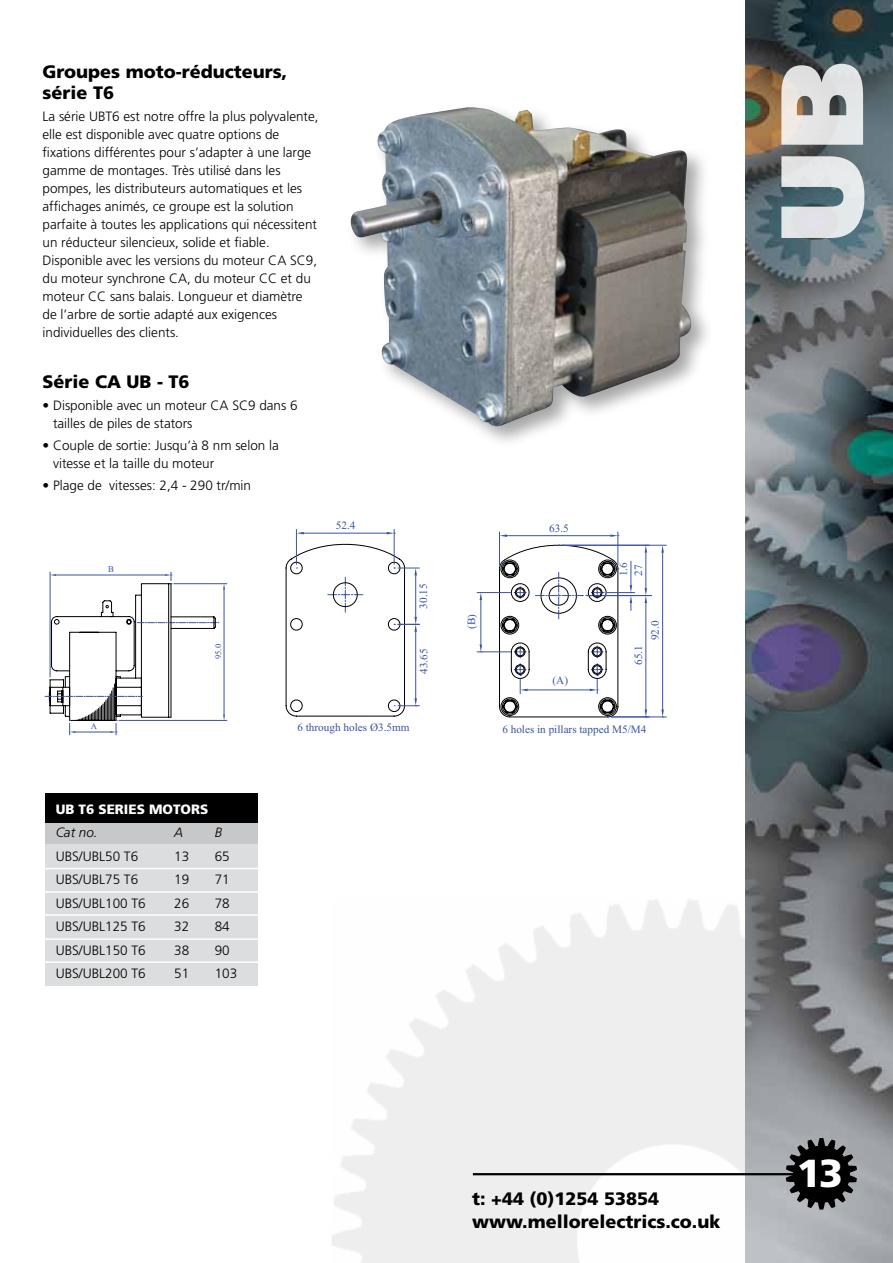
<style>
.page{position:relative;width:893px;height:1263px;background:#fff}
.page>*{position:absolute;margin:0;border:0;box-sizing:border-box;transform-origin:0 0}
.t1{font:900 117px "Frutiger";color:#fff}
.t2{font:900 39px "Frutiger";color:#fff}
.t3{font:900 18px/22.6px "Frutiger";color:#000}
.t4{font:300 13.5px/18px "Frutiger";color:#000}
.t5{font:900 13.5px "Frutiger";color:#fff}
.t6{font:italic 300 13.5px "Frutiger";color:#000}
.t7{font:11.25px/14.9px "Times New Roman";color:#3953a4}
.t8{font:8.7px "Times New Roman";color:#3953a4}
</style>
<div class="page">
<img style="left:745px;top:0;width:148px;height:1263px">
<hr style="left:473px;top:1173px;width:324px;height:2px;background:#000">
<svg style="left:786px;top:1138px;width:71px;height:71px;background:#3a3c3d"></svg>
<hr style="left:296px;top:529px;width:1px;height:35px;background:#3953a4">
<hr style="left:394px;top:529px;width:1px;height:35px;background:#3953a4">
<svg style="left:286px;top:532px;width:133px;height:185px"></svg>
<hr style="left:477px;top:592px;width:33px;height:1px;background:#3953a4">
<hr style="left:477px;top:651px;width:33px;height:1px;background:#3953a4">
<hr style="left:480px;top:600px;width:1px;height:44px;background:#3953a4">
<svg style="left:480px;top:593px;width:2px;height:7px"></svg>
<svg style="left:480px;top:644px;width:2px;height:8px"></svg>
<hr style="left:499px;top:532px;width:1px;height:33px;background:#3953a4">
<hr style="left:617px;top:532px;width:1px;height:33px;background:#3953a4">
<hr style="left:645px;top:553px;width:1px;height:35px;background:#3953a4">
<svg style="left:645px;top:546px;width:2px;height:7px"></svg>
<hr style="left:588px;top:595px;width:63px;height:1px;background:#3953a4">
<hr style="left:645px;top:603px;width:1px;height:106px;background:#3953a4">
<svg style="left:645px;top:588px;width:2px;height:15px"></svg>
<svg style="left:645px;top:709px;width:2px;height:7px"></svg>
<hr style="left:562px;top:545px;width:104px;height:1px;background:#3953a4">
<hr style="left:611px;top:716px;width:55px;height:1px;background:#3953a4">
<hr style="left:662px;top:553px;width:1px;height:156px;background:#3953a4">
<svg style="left:661px;top:545px;width:3px;height:8px"></svg>
<svg style="left:661px;top:709px;width:3px;height:8px"></svg>
<svg style="left:498px;top:534px;width:137px;height:184px"></svg>
<div style="left:592px;top:587px;width:10px;height:11px;border:1px solid #000;border-radius:50%"></div>
<hr style="left:174px;top:583px;width:53px;height:1px;background:#3953a4">
<hr style="left:119px;top:720px;width:108px;height:1px;background:#3953a4">
<svg style="left:45px;top:572px;width:180px;height:163px"></svg>
<div style="left:346px;top:102px;width:368px;height:347px;background:#000;opacity:.35"></div>
<img style="left:350px;top:107px;width:344px;height:322px">
<div style="left:46px;top:793px;width:212px;height:192px;background:#dcddde"></div>
<div style="left:46px;top:793px;width:212px;height:51px;background:#c7c8ca"></div>
<div style="left:46px;top:793px;width:212px;height:30px;background:#000"></div>
<hr style="left:45px;top:868px;width:220px;height:1px;background:#fff">
<hr style="left:45px;top:891px;width:220px;height:2px;background:#fff">
<hr style="left:45px;top:914px;width:220px;height:2px;background:#fff">
<hr style="left:45px;top:938px;width:220px;height:2px;background:#fff">
<hr style="left:45px;top:961px;width:220px;height:2px;background:#fff">
<h3 class="t3" style="left:43px;top:61px;width:246px;line-height:21px">Groupes moto-réducteurs, série T6</h3>
<p class="t4" style="left:43px;top:107px;width:278px">La série UBT6 est notre offre la plus polyvalente, elle est disponible avec quatre options de fixations différentes pour s’adapter à une large gamme de montages. Très utilisé dans les pompes, les distributeurs automatiques et les affichages animés, ce groupe est la solution parfaite à toutes les applications qui nécessitent un réducteur silencieux, solide et fiable.<br>Disponible avec les versions du moteur CA SC9, du moteur synchrone CA, du moteur CC et du moteur CC sans balais. Longueur et diamètre de l’arbre de sortie adapté aux exigences individuelles des clients.</p>
<h3 class="t3" style="left:43px;top:370px;width:149px">Série CA UB - T6</h3>
<p class="t4" style="left:53px;top:396px;width:246px;text-indent:-11px">• Disponible avec un moteur CA SC9 dans 6 tailles de piles de stators</p>
<p class="t4" style="left:53px;top:436px;width:227px;text-indent:-11px">• Couple de sortie: Jusqu’à 8 nm selon la vitesse et la taille du moteur</p>
<p class="t4" style="left:43px;top:477px;width:210px">• Plage de vitesses: 2,4 - 290 tr/min</p>
<h1 class="t1" style="left:751px;top:244px;width:186px;rotate:-90deg">ub</h1>
<p class="t7" style="left:336px;top:518px;width:21px">52.4</p>
<p class="t7" style="left:549px;top:521px;width:21px">63.5</p>
<p class="t8" style="left:108px;top:564px;width:7px">B</p>
<p class="t7" style="left:616px;top:576px;width:16px;rotate:-90deg">1.6<br>27</p>
<p class="t7" style="left:416px;top:609px;width:27px;rotate:-90deg">30.15</p>
<p class="t7" style="left:464px;top:629px;width:16px;rotate:-90deg">(B)</p>
<p class="t7" style="left:647px;top:640px;width:21px;rotate:-90deg">92.0</p>
<p class="t8" style="left:213px;top:659px;width:17px;rotate:-90deg">95.0</p>
<p class="t7" style="left:416px;top:674px;width:27px;rotate:-90deg">43.65</p>
<p class="t7" style="left:631px;top:665px;width:21px;rotate:-90deg">65.1</p>
<p class="t7" style="left:553px;top:673px;width:17px">(A)</p>
<p class="t8" style="left:91px;top:721px;width:8px">A</p>
<p class="t7" style="left:297px;top:720px;width:114px">6 through holes Ø3.5mm</p>
<p class="t7" style="left:502px;top:721px;width:146px">6 holes in pillars tapped M5/M4</p>
<p class="t5" style="left:56px;top:801px;width:154px">UB T6 SERIES MOTORS</p>
<p class="t6" style="left:56px;top:825px;width:44px">Cat no.</p>
<p class="t6" style="left:174px;top:825px;width:11px">A</p>
<p class="t6" style="left:215px;top:825px;width:9px">B</p>
<p class="t4" style="left:56px;top:847px;width:84px">UBS/UBL50 T6</p>
<p class="t4" style="left:174px;top:847px;width:17px">13</p>
<p class="t4" style="left:215px;top:847px;width:17px">65</p>
<p class="t4" style="left:56px;top:871px;width:84px">UBS/UBL75 T6</p>
<p class="t4" style="left:174px;top:871px;width:17px">19</p>
<p class="t4" style="left:215px;top:871px;width:17px">71</p>
<p class="t4" style="left:56px;top:894px;width:92px">UBS/UBL100 T6</p>
<p class="t4" style="left:174px;top:894px;width:17px">26</p>
<p class="t4" style="left:215px;top:894px;width:17px">78</p>
<p class="t4" style="left:56px;top:918px;width:92px">UBS/UBL125 T6</p>
<p class="t4" style="left:174px;top:918px;width:17px">32</p>
<p class="t4" style="left:215px;top:918px;width:17px">84</p>
<p class="t4" style="left:56px;top:941px;width:92px">UBS/UBL150 T6</p>
<p class="t4" style="left:174px;top:941px;width:17px">38</p>
<p class="t4" style="left:215px;top:941px;width:17px">90</p>
<p class="t4" style="left:56px;top:965px;width:92px">UBS/UBL200 T6</p>
<p class="t4" style="left:174px;top:965px;width:17px">51</p>
<p class="t4" style="left:215px;top:965px;width:24px">103</p>
<h3 class="t3" style="left:472px;top:1187px;width:250px">t: +44 (0)1254 53854 www.mellorelectrics.co.uk</h3>
<h2 class="t2" style="left:797px;top:1150px;width:48px">13</h2>
</div>
